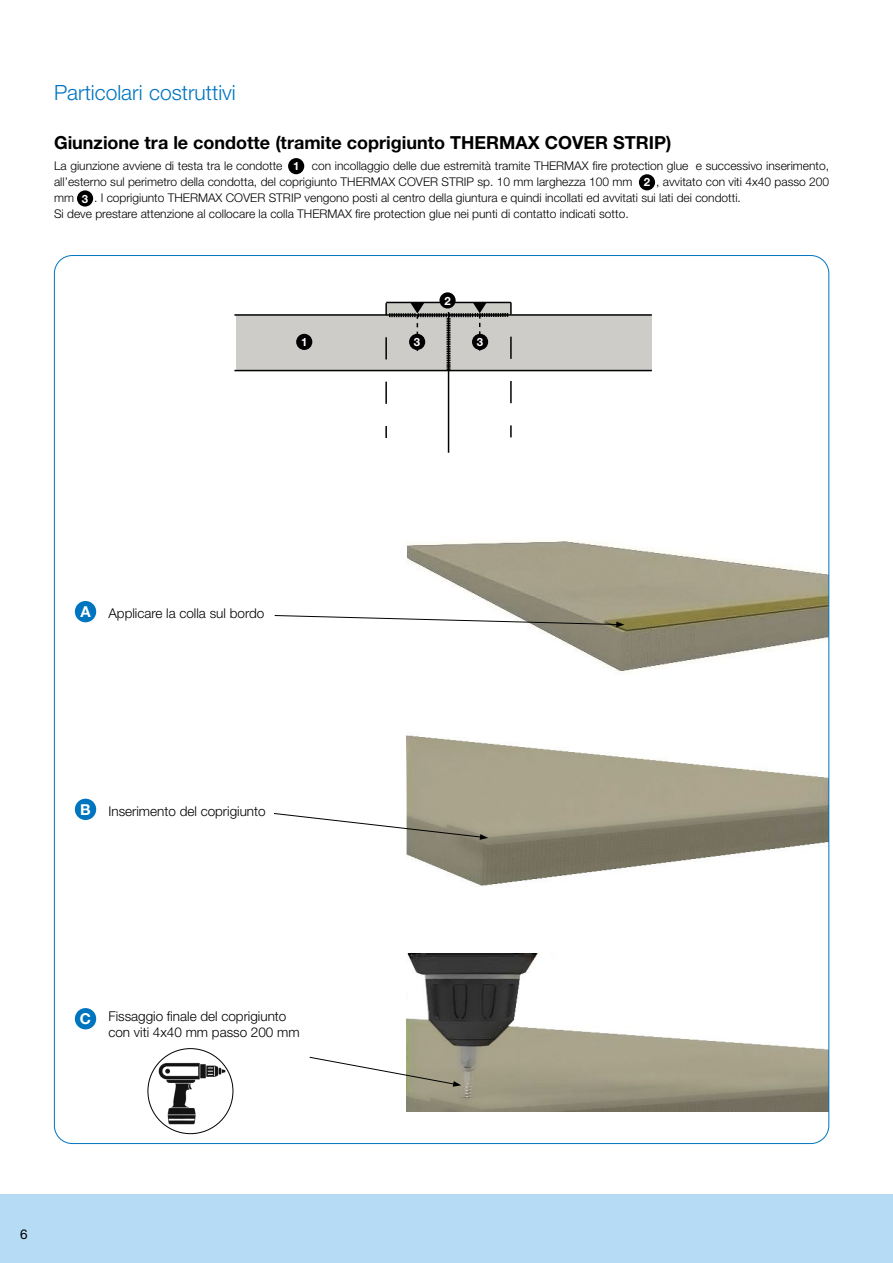
<style>
.page{position:relative;width:893px;height:1263px;background:#fff}
.page>*{position:absolute;margin:0;border:0;box-sizing:border-box;transform-origin:0 0}
.t1{font:300 21px "Helvetica Neue LT Pro";color:#0075bf}
.t2{font:700 18px "Helvetica Neue LT Pro";color:#000}
.t3{font:300 13.5px/16.2px "Helvetica Neue LT Pro";color:#000}
.t4{font:13.5px "Helvetica Neue LT Pro";color:#000}
.t5{font:300 12px/16.2px "Helvetica Neue LT Pro";color:#000}
.t6{font:700 11.4px "Helvetica Neue LT Pro";color:#fff}
.s1{font-weight:700;font-size:15px;color:#fff}
</style>
<div class="page">
<div style="left:0;top:1195px;width:893px;height:68px;background:#b6dbf5"></div>
<div style="left:236px;top:315px;width:415px;height:56px;background:#cdccc8"></div>
<hr style="left:234px;top:370px;width:418px;height:1px;background:#010202">
<hr style="left:234px;top:314px;width:418px;height:2px;background:#010202">
<svg style="left:510px;top:425px;width:2px;height:12px"></svg>
<svg style="left:385px;top:426px;width:2px;height:12px"></svg>
<hr style="left:448px;top:312px;width:1px;height:141px;background:#010202">
<svg style="left:385px;top:302px;width:127px;height:102px"></svg>
<div style="left:288px;top:158px;width:16px;height:16px;background:#000;border-radius:50%"></div>
<div style="left:639px;top:174px;width:16px;height:16px;background:#000;border-radius:50%"></div>
<div style="left:409px;top:334px;width:16px;height:16px;background:#000;border-radius:50%"></div>
<div style="left:296px;top:334px;width:16px;height:16px;background:#000;border-radius:50%"></div>
<div style="left:439px;top:292px;width:17px;height:16px;background:#000;border-radius:50%"></div>
<div style="left:77px;top:190px;width:16px;height:17px;background:#000;border-radius:50%"></div>
<div style="left:472px;top:334px;width:16px;height:16px;background:#000;border-radius:50%"></div>
<img style="left:407px;top:541px;width:420px;height:134px">
<img style="left:407px;top:735px;width:420px;height:151px">
<img style="left:407px;top:954px;width:420px;height:157px">
<div style="left:75px;top:601px;width:21px;height:21px;background:#0075bf;border-radius:50%"></div>
<svg style="left:274px;top:615px;width:351px;height:12px"></svg>
<div style="left:75px;top:799px;width:21px;height:21px;background:#0075bf;border-radius:50%"></div>
<svg style="left:274px;top:813px;width:214px;height:27px"></svg>
<div style="left:75px;top:1008px;width:21px;height:21px;background:#0075bf;border-radius:50%"></div>
<svg style="left:309px;top:1056px;width:152px;height:31px"></svg>
<img style="left:155px;top:1057px;width:73px;height:73px">
<h1 class="t1" style="left:54px;top:80px;width:183px">Particolari costruttivi</h1>
<h2 class="t2" style="left:54px;top:131px;width:619px">Giunzione tra le condotte (tramite coprigiunto THERMAX COVER STRIP)</h2>
<p class="t5" style="left:54px;top:157px;width:230px">La giunzione avviene di testa tra le condotte</p>
<p class="t5" style="left:54px;top:157px;width:777px;text-indent:258px">con incollaggio delle due estremità tramite THERMAX fire protection glue e successivo inserimento, all’esterno sul perimetro della condotta, del coprigiunto THERMAX COVER STRIP sp. 10 mm larghezza 100 mm</p>
<p class="t6" style="left:293px;top:159px;width:8px">1</p>
<p class="t5" style="left:656px;top:173px;width:175px">, avvitato con viti 4x40 passo 200</p>
<p class="t6" style="left:644px;top:175px;width:8px">2</p>
<p class="t5" style="left:54px;top:190px;width:688px;text-indent:40px">. I coprigiunto THERMAX COVER STRIP vengono posti al centro della giuntura e quindi incollati ed avvitati sui lati dei condotti.<br>Si deve prestare attenzione al collocare la colla THERMAX fire protection glue nei punti di contatto indicati sotto.</p>
<p class="t6" style="left:82px;top:191px;width:8px">3</p>
<p class="t5" style="left:54px;top:190px;width:21px">mm</p>
<p class="t6" style="left:301px;top:335px;width:8px">1</p>
<p class="t6" style="left:414px;top:335px;width:8px">3</p>
<p class="t6" style="left:444px;top:293px;width:8px">2</p>
<p class="t6" style="left:477px;top:335px;width:8px">3</p>
<p class="t3" style="left:80px;top:605px;width:185px"><span class="s1">A</span> Applicare la colla sul bordo</p>
<p class="t3" style="left:80px;top:803px;width:187px"><span class="s1">B</span> Inserimento del coprigiunto</p>
<p class="t3" style="left:108px;top:1008px;width:193px;text-indent:-28px"><span class="s1">C</span> Fissaggio finale del coprigiunto con viti 4x40 mm passo 200 mm</p>
<p class="t4" style="left:20px;top:1226px;width:9px">6</p>
</div>
